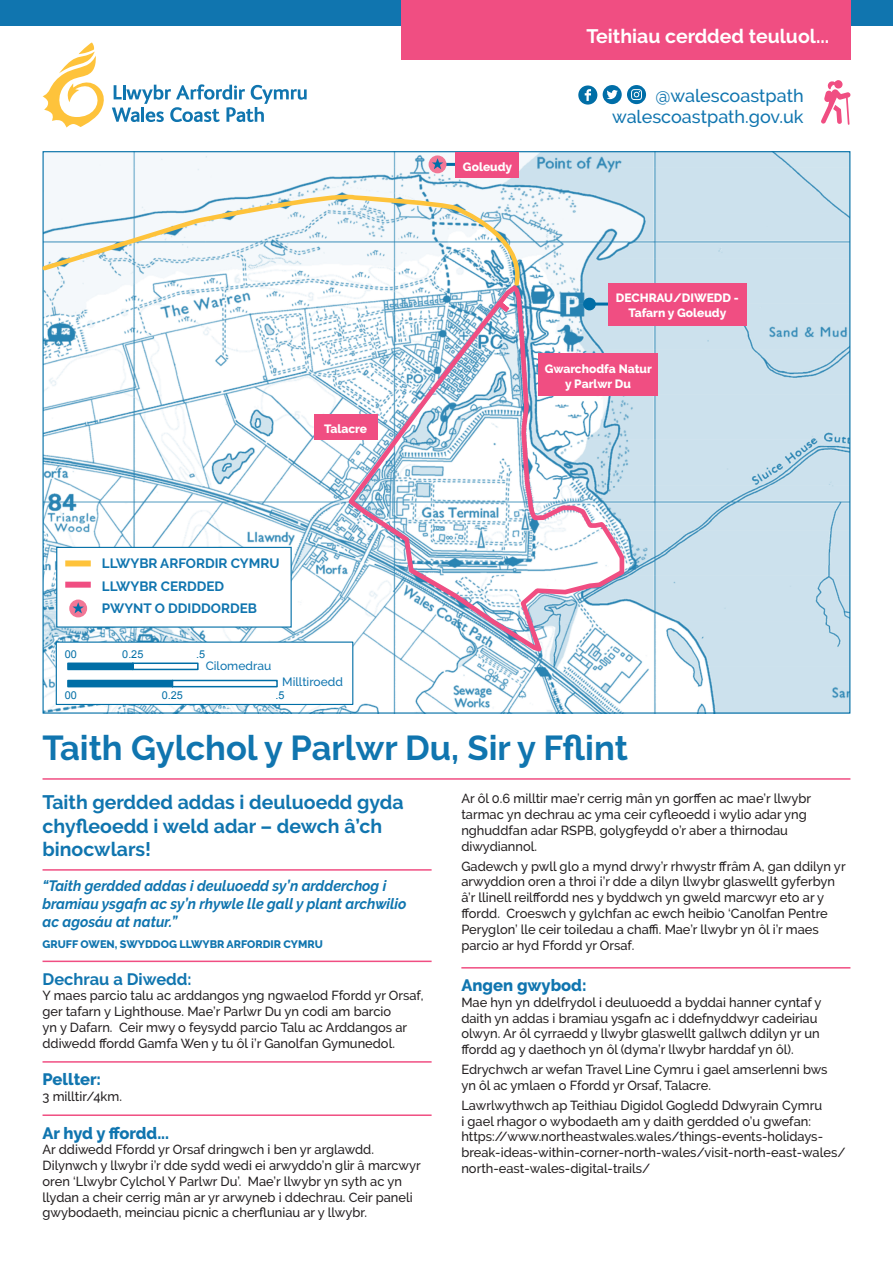
<style>
.page{position:relative;width:893px;height:1263px;background:#fff}
.page>*{position:absolute;margin:0;border:0;box-sizing:border-box;transform-origin:0 0}
.t1{font:700 34.5px "Raleway";color:#1075af}
.t2{font:700 19.5px/23.4px "Raleway";color:#1075af}
.t3{font:700 19.5px "Raleway";color:#fff}
.t4{font:500 18px/21px "Raleway";color:#1075af;text-align:right}
.t5{font:800 16.5px "Raleway";color:#1075af}
.t6{font:700 16.5px "Raleway";color:#1075af}
.t7{font:italic 700 15px/18px "Raleway";color:#1075af;scale:.95 1}
.t8{font:700 13.5px/22.5px "Raleway";color:#1075af}
.t9{font:500 13.2px/15.8px "Raleway";color:#231f20}
.t10{font:800 12px/14.4px "Raleway";color:#fff;text-align:center}
.t11{font:500 12px "Raleway";color:#1075af}
.t12{font:800 10.8px "Raleway";color:#1075af}
.t13{font:10.8px "Arial";color:#006ea6}
</style>
<div class="page">
<div style="left:0;top:0;width:893px;height:26px;background:#1075af"></div>
<img style="left:45px;top:153px;width:803px;height:559px">
<svg style="left:43px;top:43px;width:264px;height:85px"></svg>
<hr style="left:43px;top:778px;width:807px;height:2px;background:#f04e82">
<svg style="left:603px;top:85px;width:43px;height:19px"></svg>
<svg style="left:578px;top:85px;width:19px;height:20px"></svg>
<svg style="left:821px;top:80px;width:29px;height:45px"></svg>
<hr style="left:43px;top:869px;width:389px;height:2px;background:#f04e82">
<hr style="left:43px;top:960px;width:389px;height:2px;background:#f04e82">
<hr style="left:43px;top:1061px;width:389px;height:2px;background:#f04e82">
<hr style="left:43px;top:1114px;width:389px;height:2px;background:#f04e82">
<hr style="left:461px;top:967px;width:389px;height:1px;background:#f04e82">
<div style="left:314px;top:415px;width:63px;height:25px;background:#f04e82"></div>
<div style="left:538px;top:354px;width:120px;height:42px;background:#f04e82"></div>
<div style="left:56px;top:642px;width:297px;height:62px;background:#fff"></div>
<div style="left:56px;top:641px;width:297px;height:64px;border:1px solid #006ea6"></div>
<svg style="left:67px;top:679px;width:211px;height:9px"></svg>
<svg style="left:67px;top:662px;width:132px;height:9px"></svg>
<div style="left:56px;top:547px;width:236px;height:81px;background:#fff;border:1px solid #006ea6"></div>
<div style="left:65px;top:560px;width:26px;height:6px;background:#fec33b"></div>
<div style="left:69px;top:599px;width:18px;height:18px;background:#f27796;border-radius:50%"></div>
<svg style="left:72px;top:602px;width:12px;height:11px"></svg>
<div style="left:65px;top:582px;width:26px;height:6px;background:#f04e82"></div>
<hr style="left:438px;top:163px;width:29px;height:3px;background:#006ea6">
<div style="left:455px;top:153px;width:64px;height:25px;background:#f04e82"></div>
<div style="left:429px;top:155px;width:17px;height:18px;background:#f27796;border-radius:50%"></div>
<svg style="left:432px;top:158px;width:11px;height:11px"></svg>
<div style="left:608px;top:283px;width:139px;height:42px;background:#f04e82"></div>
<div style="left:401px;top:0;width:449px;height:60px;background:#f04e82"></div>
<svg style="left:42px;top:192px;width:483px;height:97px"></svg>
<svg style="left:344px;top:281px;width:283px;height:375px"></svg>
<h2 class="t3" style="left:586px;top:25px;width:244px">Teithiau cerdded teuluol...</h2>
<p class="t10" style="left:324px;top:422px;width:44px">Talacre</p>
<p class="t8" style="left:102px;top:552px;width:179px">LLWYBR ARFORDIR CYMRU<br>LLWYBR CERDDED<br>PWYNT O DDIDDORDEB</p>
<p class="t13" style="left:65px;top:647px;width:14px">00</p>
<p class="t13" style="left:122px;top:647px;width:23px">0.25</p>
<p class="t13" style="left:196px;top:647px;width:11px">.5</p>
<p class="t11" style="left:206px;top:658px;width:67px">Cilomedrau</p>
<p class="t11" style="left:282px;top:675px;width:62px">Milltiroedd</p>
<p class="t13" style="left:65px;top:688px;width:14px">00</p>
<p class="t13" style="left:162px;top:688px;width:23px">0.25</p>
<p class="t13" style="left:275px;top:688px;width:11px">.5</p>
<p class="t10" style="left:463px;top:160px;width:51px">Goleudy</p>
<h3 class="t4" style="left:612px;top:85px;width:193px">@walescoastpath walescoastpath.gov.uk</h3>
<p class="t10" style="left:616px;top:291px;width:124px">DECHRAU/DIWEDD -<br>Tafarn y Goleudy</p>
<p class="t10" style="left:545px;top:362px;width:109px">Gwarchodfa Natur y Parlwr Du</p>
<h1 class="t1" style="left:43px;top:728px;width:587px">Taith Gylchol y Parlwr Du, Sir y Fflint</h1>
<h2 class="t2" style="left:43px;top:791px;width:363px">Taith gerdded addas i deuluoedd gyda chyfleoedd i weld adar – dewch â’ch binocwlars!</h2>
<p class="t7" style="left:43px;top:877px;width:385px">“Taith gerdded addas i deuluoedd sy’n ardderchog i bramiau ysgafn ac sy’n rhywle lle gall y plant archwilio ac agosáu at natur.”</p>
<p class="t12" style="left:43px;top:937px;width:282px">GRUFF OWEN, SWYDDOG LLWYBR ARFORDIR CYMRU</p>
<p class="t6" style="left:43px;top:969px;width:151px">Dechrau a Diwedd:</p>
<p class="t9" style="left:43px;top:988px;width:382px">Y maes parcio talu ac arddangos yng ngwaelod Ffordd yr Orsaf, ger tafarn y Lighthouse. Mae’r Parlwr Du yn codi am barcio<br>yn y Dafarn. Ceir mwy o feysydd parcio Talu ac Arddangos ar ddiwedd ffordd Gamfa Wen y tu ôl i’r Ganolfan Gymunedol.</p>
<p class="t5" style="left:43px;top:1070px;width:60px">Pellter:</p>
<p class="t9" style="left:43px;top:1089px;width:81px">3 milltir/4km.</p>
<p class="t5" style="left:43px;top:1123px;width:128px">Ar hyd y ffordd...</p>
<p class="t9" style="left:43px;top:1142px;width:380px">Ar ddiwedd Ffordd yr Orsaf dringwch i ben yr arglawdd.<br>Dilynwch y llwybr i’r dde sydd wedi ei arwyddo’n glir â marcwyr oren ‘Llwybr Cylchol Y Parlwr Du’. Mae’r llwybr yn syth ac yn llydan a cheir cerrig mân ar yr arwyneb i ddechrau. Ceir paneli gwybodaeth, meinciau picnic a cherfluniau ar y llwybr.</p>
<p class="t9" style="left:461px;top:791px;width:351px">Ar ôl 0.6 milltir mae’r cerrig mân yn gorffen ac mae’r llwybr tarmac yn dechrau ac yma ceir cyfleoedd i wylio adar yng nghuddfan adar RSPB, golygfeydd o’r aber a thirnodau diwydiannol.</p>
<p class="t9" style="left:461px;top:858px;width:386px">Gadewch y pwll glo a mynd drwy’r rhwystr ffrâm A, gan ddilyn yr arwyddion oren a throi i’r dde a dilyn llwybr glaswellt gyferbyn â’r llinell reilffordd nes y byddwch yn gweld marcwyr eto ar y ffordd. Croeswch y gylchfan ac ewch heibio ‘Canolfan Pentre Peryglon’ lle ceir toiledau a chaffi. Mae’r llwybr yn ôl i’r maes parcio ar hyd Ffordd yr Orsaf.</p>
<p class="t5" style="left:461px;top:976px;width:127px">Angen gwybod:</p>
<p class="t9" style="left:461px;top:994px;width:362px">Mae hyn yn ddelfrydol i deuluoedd a byddai hanner cyntaf y daith yn addas i bramiau ysgafn ac i ddefnyddwyr cadeiriau olwyn. Ar ôl cyrraedd y llwybr glaswellt gallwch ddilyn yr un ffordd ag y daethoch yn ôl (dyma’r llwybr harddaf yn ôl).</p>
<p class="t9" style="left:461px;top:1061px;width:368px">Edrychwch ar wefan Travel Line Cymru i gael amserlenni bws yn ôl ac ymlaen o Ffordd yr Orsaf, Talacre.</p>
<p class="t9" style="left:461px;top:1097px;width:386px">Lawrlwythwch ap Teithiau Digidol Gogledd Ddwyrain Cymru<br>i gael rhagor o wybodaeth am y daith gerdded o’u gwefan: https://www.northeastwales.wales/things-events-holidays&shy;break-ideas-within-corner-north-wales/visit-north-east-wales/ north-east-wales-digital-trails/</p>
</div>
